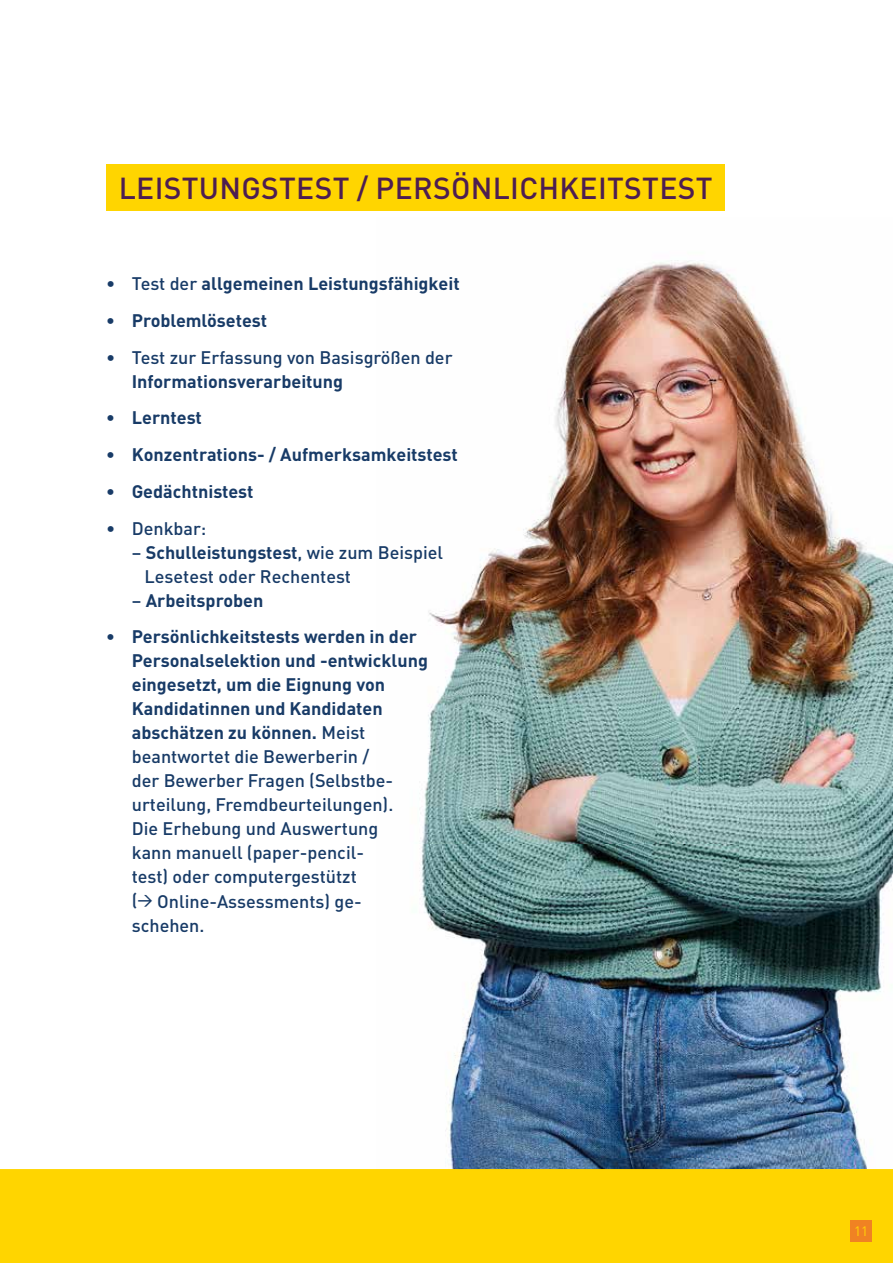
<style>
.page{position:relative;width:893px;height:1263px;background:#fff}
.page>*{position:absolute;margin:0;border:0;box-sizing:border-box;transform-origin:0 0}
.t1{font:500 30px "DIN Pro DR Vp";letter-spacing:.01em;color:#4d1e51}
.t2{font:500 18px/24px "DIN Pro DR Vp";color:#183b67}
.t3{font:700 18px "DIN Pro DR Vp";color:#183b67}
.t4{font:13.5px "DIN Pro DR Vp";color:#ffd405}
.s1{font-weight:500}
.s2{font-weight:700}
.s3{font-size:15px}
</style>
<div class="page">
<img style="left:420px;top:260px;width:473px;height:909px">
<div style="left:0;top:1169px;width:893px;height:94px;background:#ffd500"></div>
<div style="left:106px;top:164px;width:619px;height:47px;background:#ffd500"></div>
<div style="left:850px;top:1220px;width:22px;height:22px;background:#f08223"></div>
<h1 class="t1" style="left:119px;top:169px;width:595px">LEISTUNGSTEST / PERSÖNLICHKEITSTEST</h1>
<p class="t3" style="left:106px;top:272px;width:355px"><span class="s1">• Test der</span> allgemeinen Leistungsfähigkeit</p>
<p class="t3" style="left:106px;top:308px;width:162px">• Problemlösetest</p>
<p class="t2" style="left:106px;top:345px;width:348px">• Test zur Erfassung von Basisgrößen der</p>
<p class="t3" style="left:132px;top:369px;width:213px">Informationsverarbeitung</p>
<p class="t3" style="left:106px;top:406px;width:97px">• Lerntest</p>
<p class="t3" style="left:106px;top:443px;width:353px">• Konzentrations- / Aufmerksamkeitstest</p>
<p class="t3" style="left:106px;top:479px;width:149px">• Gedächtnistest</p>
<p class="t2" style="left:106px;top:516px;width:102px">• Denkbar:</p>
<p class="t2" style="left:145px;top:540px;width:300px;text-indent:-13px">– <span class="s2">Schulleistungstest</span>, wie zum Beispiel<br>Lesetest oder Rechentest</p>
<p class="t3" style="left:132px;top:588px;width:133px"><span class="s1">–</span> Arbeitsproben</p>
<p class="t2" style="left:132px;top:624px;width:298px;text-indent:-26px"><span class="s2">• Persönlichkeitstests werden in der<br>Personalselektion und -entwicklung eingesetzt, um die Eignung von<br>Kandidatinnen und Kandidaten abschätzen zu können.</span> Meist beantwortet die Bewerberin /<br>der Bewerber Fragen (Selbstbe&shy;urteilung, Fremdbeurteilungen).<br>Die Erhebung und Auswertung<br>kann manuell (paper-pencil-<br>test) oder computergestützt<br>(<span class="s3">&gt;</span> Online-Assessments) ge&shy;schehen.</p>
<p class="t4" style="left:854px;top:1223px;width:16px">11</p>
</div>
